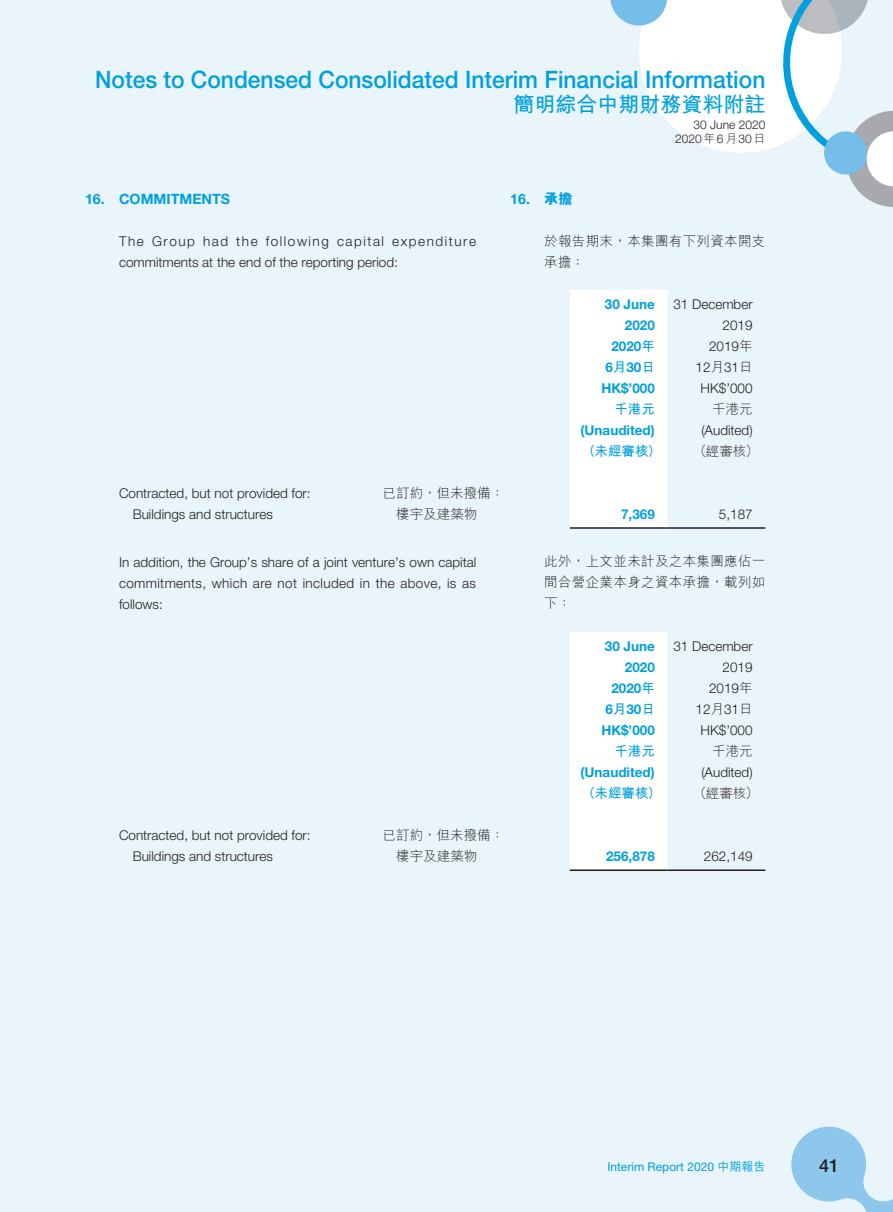
<style>
.page{position:relative;width:893px;height:1212px;background:#e9f4fb}
.page>*{position:absolute;margin:0;border:0;box-sizing:border-box;transform-origin:0 0}
.t1{font:500 24px "Helvetica Neue LT Std";color:#00a0de;scale:.95 1}
.t2{font:700 21px "M Hei HK";color:#00a0de}
.t3{font:500 18px "Helvetica Neue LT Std";color:#231f20}
.t4{font:700 14.25px "Helvetica Neue LT Std";color:#00a0de}
.t5{font:300 13.5px/21px "Helvetica Neue LT Std";color:#231f20;text-align:justify}
.t6{font:300 13.5px/21px "M Hei HK";letter-spacing:.025em;color:#231f20}
.t7{font:700 13.5px "Helvetica Neue LT Std";color:#00a0de}
.t8{font:300 13.5px/21px "Helvetica Neue LT Std";letter-spacing:.115em;color:#231f20}
.t9{font:700 13.5px "M Hei HK";color:#00a0de}
.t10{font:12px "Helvetica Neue LT Std";color:#00a0de}
.t11{font:300 12px/14.2px "Helvetica Neue LT Std";color:#231f20;text-align:right}
.s1{font-family:"M Hei HK"}
.s2{font-family:"M Hei HK";font-weight:800}
.s3{font-family:"M Hei HK";font-weight:500}
</style>
<div class="page">
<svg style="left:610px;top:0;width:283px;height:207px"></svg>
<svg style="left:791px;top:1126px;width:102px;height:86px"></svg>
<div style="left:570px;top:290px;width:98px;height:237px;background:#fff"></div>
<hr style="left:570px;top:527px;width:98px;height:2px;background:#231f20">
<hr style="left:668px;top:527px;width:97px;height:2px;background:#231f20">
<div style="left:570px;top:632px;width:98px;height:237px;background:#fff"></div>
<hr style="left:570px;top:869px;width:98px;height:2px;background:#231f20">
<hr style="left:668px;top:869px;width:97px;height:2px;background:#231f20">
<h1 class="t1" style="left:95px;top:65px;width:707px">Notes to Condensed Consolidated Interim Financial Information</h1>
<h2 class="t2" style="left:513px;top:89px;width:253px">簡明綜合中期財務資料附註</h2>
<p class="t11" style="left:675px;top:117px;width:92px">30 June 2020<br>2020<span class="s1">年</span>6<span class="s1">月</span>30<span class="s1">日</span></p>
<p class="t4" style="left:85px;top:190px;width:147px">16. COMMITMENTS</p>
<p class="t8" style="left:119px;top:230px;width:358px">The Group had the following capital expenditure commitments at the end of the reporting period:</p>
<p class="t4" style="left:510px;top:190px;width:64px">16. <span class="s2">承擔</span></p>
<p class="t6" style="left:544px;top:230px;width:223px">於報告期末，本集團有下列資本開支承擔：</p>
<p class="t7" style="left:605px;top:296px;width:52px">30 June</p>
<p class="t5" style="left:673px;top:293px;width:81px">31 December</p>
<p class="t7" style="left:625px;top:317px;width:32px">2020</p>
<p class="t5" style="left:723px;top:314px;width:32px">2019</p>
<p class="t7" style="left:611px;top:338px;width:45px">2020<span class="s1">年</span></p>
<p class="t5" style="left:709px;top:335px;width:45px">2019<span class="s1">年</span></p>
<p class="t7" style="left:605px;top:359px;width:51px">6<span class="s1">月</span>30<span class="s1">日</span></p>
<p class="t5" style="left:696px;top:356px;width:59px">12<span class="s1">月</span>31<span class="s1">日</span></p>
<p class="t7" style="left:601px;top:380px;width:55px">HK$’000</p>
<p class="t5" style="left:701px;top:378px;width:54px">HK$’000</p>
<p class="t9" style="left:614px;top:399px;width:42px">千港元</p>
<p class="t6" style="left:712px;top:398px;width:42px">千港元</p>
<p class="t7" style="left:581px;top:422px;width:76px">(Unaudited)</p>
<p class="t5" style="left:701px;top:420px;width:53px">(Audited)</p>
<p class="t9" style="left:582px;top:441px;width:80px">（未經審核）</p>
<p class="t6" style="left:693px;top:440px;width:67px">（經審核）</p>
<p class="t5" style="left:119px;top:483px;width:193px">Contracted, but not provided for:</p>
<p class="t6" style="left:383px;top:482px;width:123px">已訂約，但未撥備：</p>
<p class="t5" style="left:133px;top:504px;width:142px">Buildings and structures</p>
<p class="t6" style="left:396px;top:503px;width:82px">樓宇及建築物</p>
<p class="t7" style="left:621px;top:506px;width:35px">7,369</p>
<p class="t5" style="left:719px;top:504px;width:35px">5,187</p>
<p class="t5" style="left:119px;top:552px;width:359px">In addition, the Group’s share of a joint venture’s own capital commitments, which are not included in the above, is as follows:</p>
<p class="t7" style="left:605px;top:638px;width:52px">30 June</p>
<p class="t5" style="left:673px;top:636px;width:81px">31 December</p>
<p class="t7" style="left:625px;top:659px;width:32px">2020</p>
<p class="t5" style="left:723px;top:657px;width:32px">2019</p>
<p class="t7" style="left:611px;top:680px;width:45px">2020<span class="s1">年</span></p>
<p class="t5" style="left:709px;top:678px;width:45px">2019<span class="s1">年</span></p>
<p class="t7" style="left:605px;top:701px;width:51px">6<span class="s1">月</span>30<span class="s1">日</span></p>
<p class="t5" style="left:696px;top:699px;width:59px">12<span class="s1">月</span>31<span class="s1">日</span></p>
<p class="t7" style="left:601px;top:722px;width:55px">HK$’000</p>
<p class="t5" style="left:701px;top:720px;width:54px">HK$’000</p>
<p class="t9" style="left:614px;top:742px;width:42px">千港元</p>
<p class="t6" style="left:712px;top:740px;width:42px">千港元</p>
<p class="t7" style="left:581px;top:764px;width:76px">(Unaudited)</p>
<p class="t5" style="left:701px;top:762px;width:53px">(Audited)</p>
<p class="t9" style="left:582px;top:784px;width:80px">（未經審核）</p>
<p class="t6" style="left:693px;top:782px;width:67px">（經審核）</p>
<p class="t5" style="left:119px;top:825px;width:193px">Contracted, but not provided for:</p>
<p class="t6" style="left:383px;top:824px;width:123px">已訂約，但未撥備：</p>
<p class="t5" style="left:133px;top:846px;width:142px">Buildings and structures</p>
<p class="t6" style="left:396px;top:845px;width:82px">樓宇及建築物</p>
<p class="t7" style="left:606px;top:848px;width:50px">256,878</p>
<p class="t5" style="left:704px;top:846px;width:50px">262,149</p>
<p class="t6" style="left:544px;top:550px;width:223px;text-align:justify">此外，上文並未計及之本集團應佔一間合營企業本身之資本承擔，載列如下：</p>
<p class="t10" style="left:607px;top:1159px;width:160px">Interim Report 2020 <span class="s3">中期報告</span></p>
<h3 class="t3" style="left:819px;top:1154px;width:22px">41</h3>
</div>
